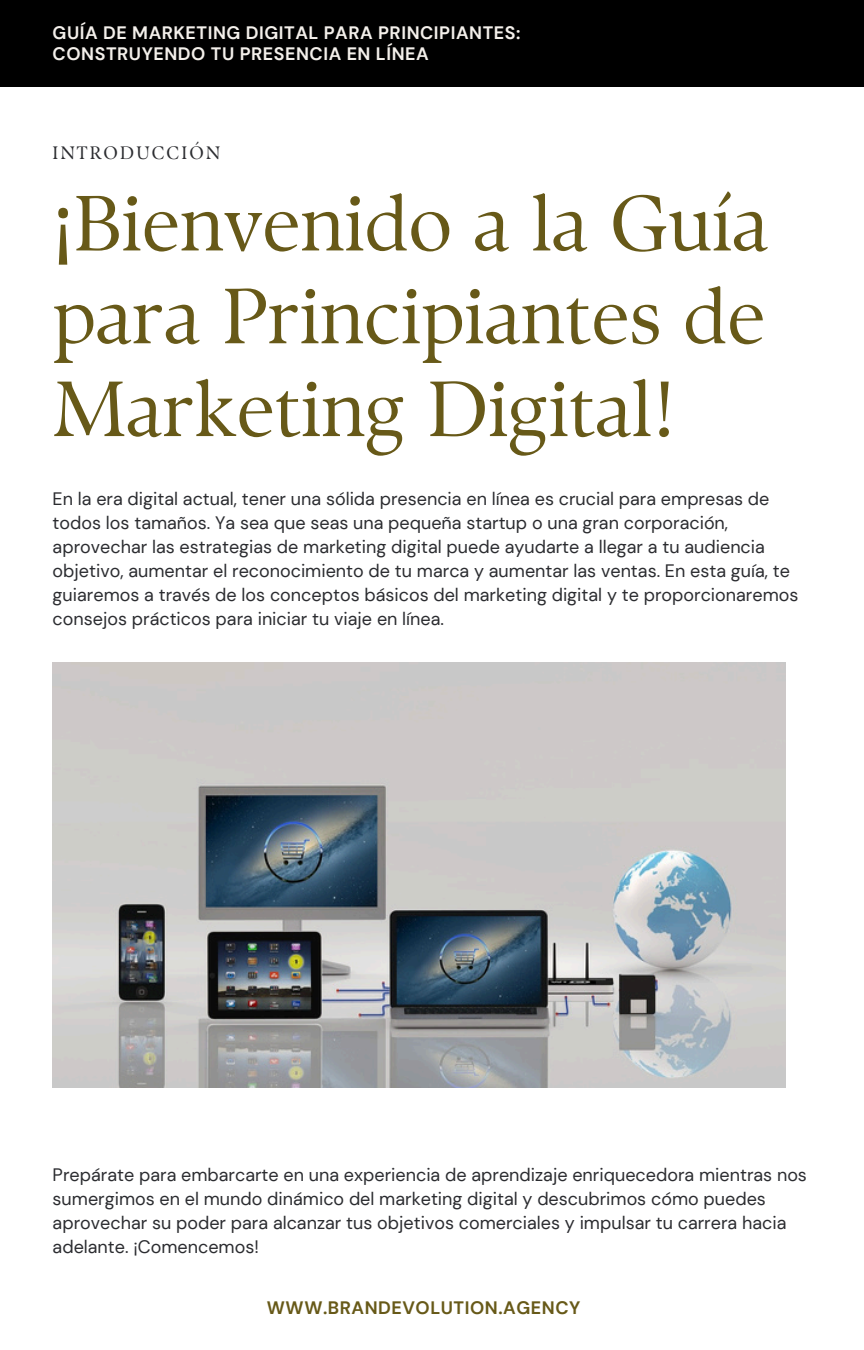
<style>
.page{position:relative;width:864px;height:1350px;background:#fff}
.page>*{position:absolute;margin:0;border:0;box-sizing:border-box;transform-origin:0 0}
.t1{font:78.08px/92.7px "TY Serif D";color:#675918;text-align:justify}
.t2{font:18px/24.1px "DM Sans";color:#2b2c30}
.t3{font:700 18px/20.9px "DM Sans";letter-spacing:.03em;color:#f4f0eb}
.t4{font:700 18px "DM Sans";letter-spacing:.03em;color:#675918}
.t5{font:18px "TY Serif D";letter-spacing:.12em;color:#2b2c30}
.s1{font-family:"Noto Sans"}
</style>
<div class="page">
<img style="left:53px;top:663px;width:732px;height:425px">
<div style="left:0;top:0;width:864px;height:86px;background:#000"></div>
<h2 class="t3" style="left:53px;top:22px;width:469px">GUÍA DE MARKETING DIGITAL PARA PRINCIPIANTES:<br>CONSTRUYENDO TU PRESENCIA EN LÍNEA</h2>
<h1 class="t5" style="left:53px;top:142px;width:169px">INTRODUCCIÓN</h1>
<h3 class="t1" style="left:53px;top:177px;width:717px"><span class="s1">¡</span>Bienvenido a la Guía para Principiantes de Marketing Digital!</h3>
<p class="t2" style="left:53px;top:487px;width:747px">En la era digital actual, tener una sólida presencia en línea es crucial para empresas de todos los tamaños. Ya sea que seas una pequeña startup o una gran corporación, aprovechar las estrategias de marketing digital puede ayudarte a llegar a tu audiencia objetivo, aumentar el reconocimiento de tu marca y aumentar las ventas. En esta guía, te guiaremos a través de los conceptos básicos del marketing digital y te proporcionaremos consejos prácticos para iniciar tu viaje en línea.</p>
<p class="t2" style="left:53px;top:1163px;width:756px">Prepárate para embarcarte en una experiencia de aprendizaje enriquecedora mientras nos sumergimos en el mundo dinámico del marketing digital y descubrimos cómo puedes aprovechar su poder para alcanzar tus objetivos comerciales y impulsar tu carrera hacia adelante. ¡Comencemos!</p>
<h2 class="t4" style="left:267px;top:1296px;width:315px">WWW.BRANDEVOLUTION.AGENCY</h2>
</div>
